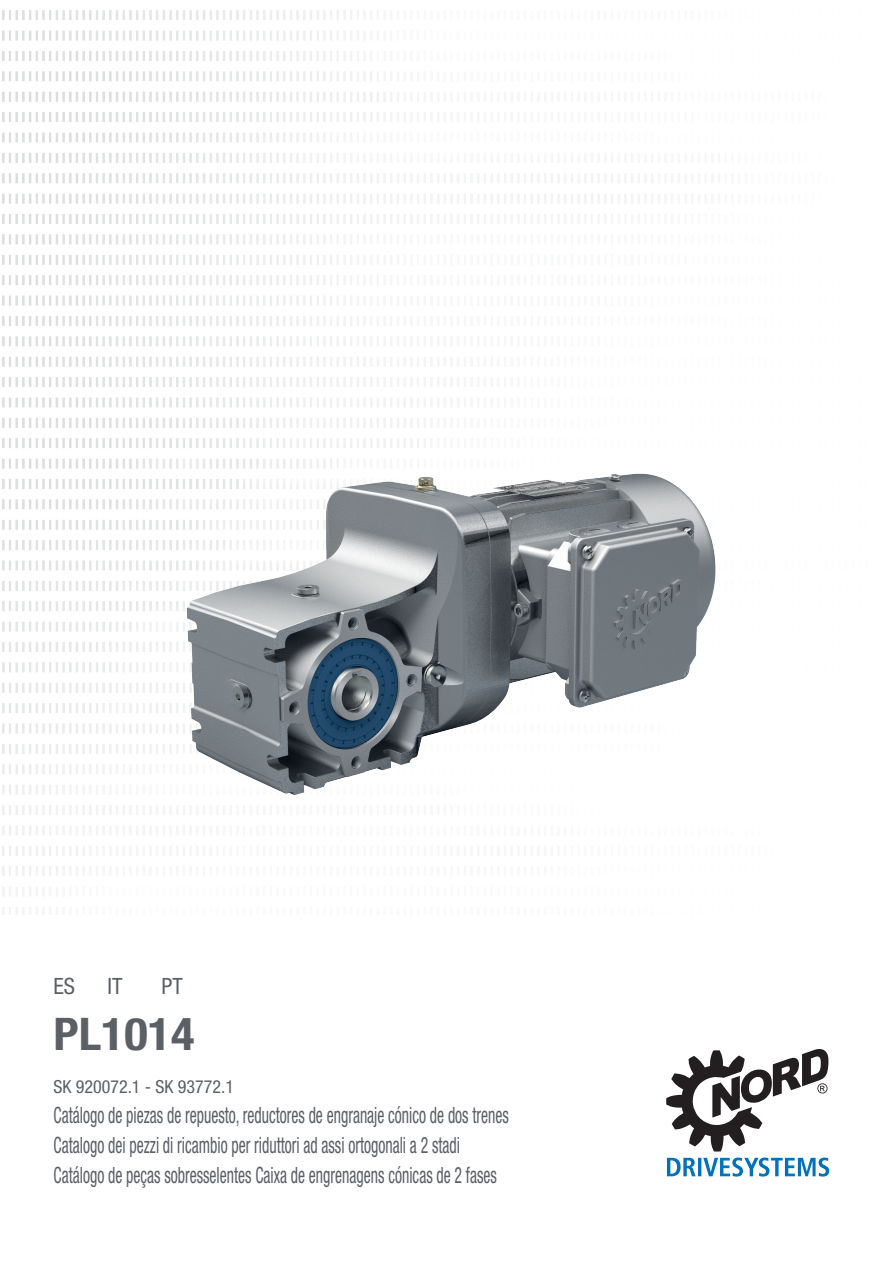
<style>
.page{position:relative;width:893px;height:1263px;background:#fff}
.page>*{position:absolute;margin:0;border:0;box-sizing:border-box;transform-origin:0 0}
.t1{font:700 condensed 45px "Helvetica Neue LT Std";color:#5b6066;scale:1.08 1}
.t2{font:condensed 22.5px/30px "Helvetica Neue LT Std";color:#5b6066;scale:.7 1}
.t3{font:condensed 22.5px "Helvetica Neue LT Std";color:#5b6066}
.t4{font:condensed 18px "Helvetica Neue LT Std";color:#5b6066}
</style>
<div class="page">
<img style="left:2px;top:10px;width:678px;height:904px">
<svg style="left:667px;top:1157px;width:162px;height:19px"></svg>
<svg style="left:666px;top:1049px;width:162px;height:102px"></svg>
<img style="left:2px;top:315px;width:714px;height:597px">
<p class="t3" style="left:54px;top:973px;width:23px">ES</p>
<p class="t3" style="left:108px;top:973px;width:17px">IT</p>
<p class="t3" style="left:162px;top:973px;width:23px">PT</p>
<p class="t1" style="left:54px;top:1007px;width:132px">PL1014</p>
<p class="t4" style="left:54px;top:1076px;width:182px">SK 920072.1 - SK 93772.1</p>
<p class="t2" style="left:54px;top:1100px;width:652px">Catálogo de piezas de repuesto, reductores de engranaje cónico de dos trenes<br>Catalogo dei pezzi di ricambio per riduttori ad assi ortogonali a 2 stadi</p>
<p class="t2" style="left:54px;top:1160px;width:635px">Catálogo de peças sobresselentes Caixa de engrenagens cónicas de 2 fases</p>
</div>
